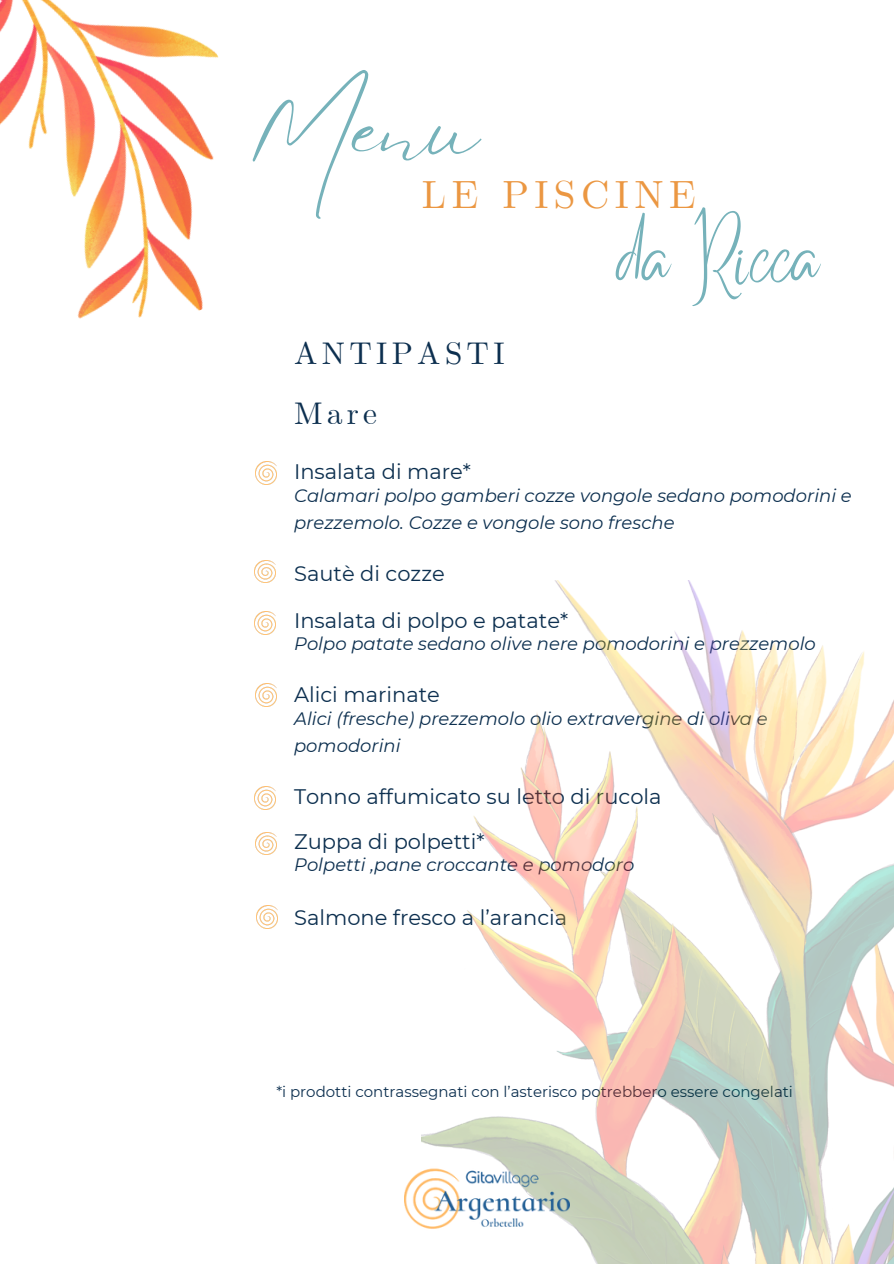
<style>
.page{position:relative;width:894px;height:1264px;background:#fff}
.page>*{position:absolute;margin:0;border:0;box-sizing:border-box;transform-origin:0 0}
.t1{font:89.55px "Eyesome Script";color:#76b2ba}
.t2{font:63.15px "Better Saturday";color:#76b2ba}
.t3{font:39.15px "CMU Serif";letter-spacing:.14em;color:#eb9742}
.t4{font:31.05px "CMU Serif";letter-spacing:.14em;color:#0c2f4f}
.t5{font:21px "Montserrat";color:#0c2f4f}
.t6{font:italic 18px/27px "Montserrat";color:#0c2f4f}
.t7{font:15px "Montserrat";color:#0c2f4f}
</style>
<div class="page">
<img style="left:254px;top:560px;width:21px;height:22px">
<img style="left:254px;top:787px;width:21px;height:22px">
<img style="left:254px;top:611px;width:21px;height:23px">
<img style="left:255px;top:683px;width:22px;height:23px">
<img style="left:255px;top:832px;width:22px;height:22px">
<img style="left:256px;top:905px;width:22px;height:23px">
<img style="left:255px;top:462px;width:22px;height:22px">
<img style="left:421px;top:580px;width:472px;height:683px">
<img style="left:404px;top:1164px;width:165px;height:69px">
<img style="left:0;top:0;width:219px;height:319px">
<p class="t1" style="left:248px;top:71px;width:232px">Menu</p>
<p class="t3" style="left:422px;top:172px;width:275px">LE PISCINE</p>
<p class="t2" style="left:617px;top:246px;width:205px">da Ricca</p>
<p class="t4" style="left:294px;top:335px;width:212px">ANTIPASTI</p>
<p class="t4" style="left:294px;top:395px;width:84px">Mare</p>
<p class="t5" style="left:294px;top:459px;width:178px">Insalata di mare*</p>
<p class="t6" style="left:294px;top:482px;width:559px">Calamari polpo gamberi cozze vongole sedano pomodorini e prezzemolo. Cozze e vongole sono fresche</p>
<h6 class="t5" style="left:294px;top:560px;width:152px">Sautè di cozze</h6>
<p class="t5" style="left:294px;top:607px;width:275px">Insalata di polpo e patate*</p>
<p class="t6" style="left:294px;top:630px;width:523px">Polpo patate sedano olive nere pomodorini e prezzemolo</p>
<p class="t5" style="left:294px;top:682px;width:147px">Alici marinate</p>
<p class="t6" style="left:294px;top:704px;width:475px">Alici (fresche) prezzemolo olio extravergine di oliva e pomodorini</p>
<h6 class="t5" style="left:294px;top:783px;width:369px">Tonno affumicato su letto di rucola</h6>
<p class="t5" style="left:294px;top:828px;width:192px">Zuppa di polpetti*</p>
<p class="t6" style="left:294px;top:851px;width:341px">Polpetti ,pane croccante e pomodoro</p>
<h6 class="t5" style="left:294px;top:904px;width:274px">Salmone fresco a l’arancia</h6>
<p class="t7" style="left:276px;top:1082px;width:518px">*i prodotti contrassegnati con l’asterisco potrebbero essere congelati</p>
</div>
